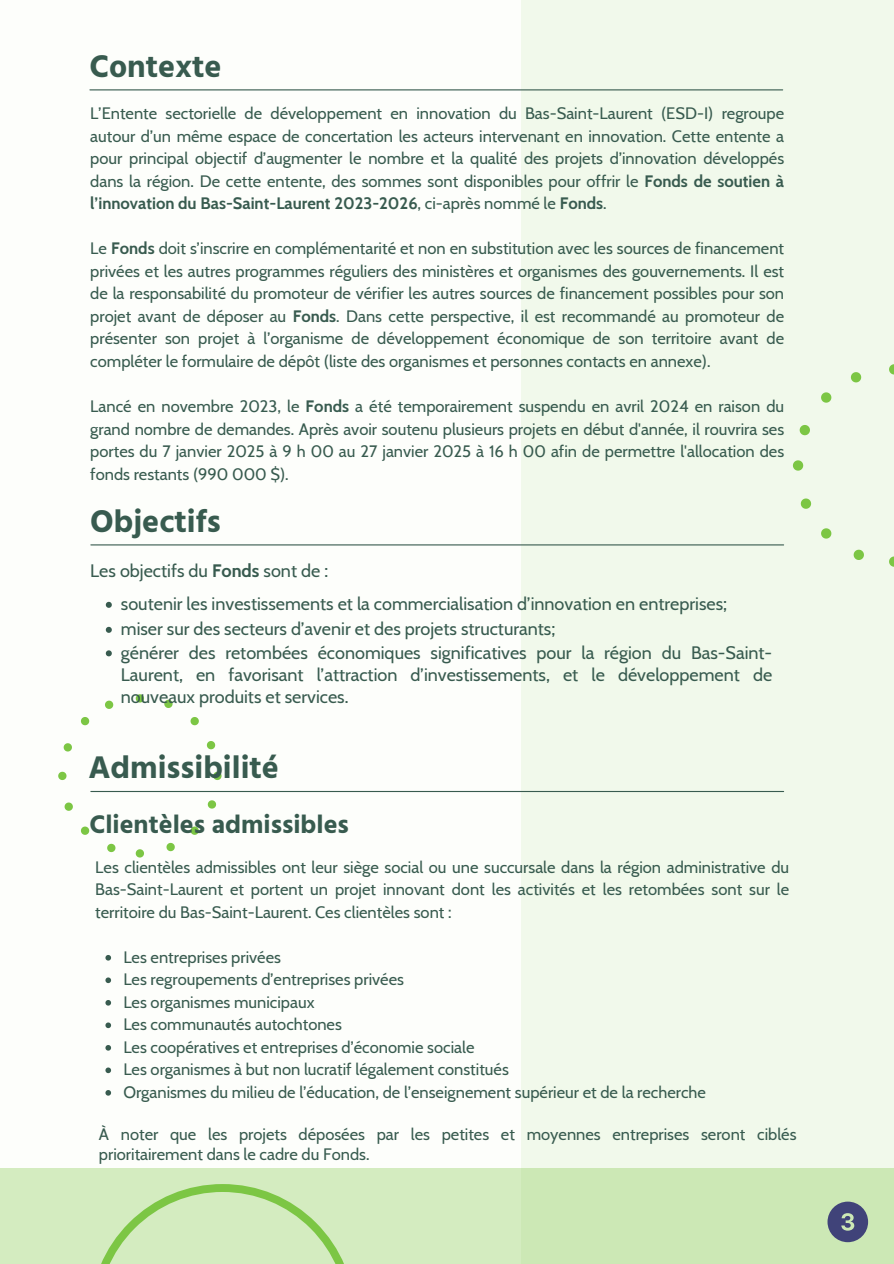
<style>
.page{position:relative;width:894px;height:1264px;background:#fff}
.page>*{position:absolute;margin:0;border:0;box-sizing:border-box;transform-origin:0 0}
.t1{font:700 32.1px "Hind Jalandhar";color:#385b4f}
.t2{font:700 26.1px "Hind Jalandhar";color:#385b4f}
.t3{font:18px/22px "Cabin";color:#385b4f;text-align:justify}
.t4{font:16.5px/22.5px "Cabin";color:#385b4f;text-align:justify}
.s1{font-weight:700}
</style>
<div class="page">
<div style="left:0;top:0;width:893px;height:1263px;background:#fdfefb"></div>
<div style="left:0;top:1167px;width:893px;height:96px;background:#d4ecc0"></div>
<svg style="left:521px;top:0;width:372px;height:1263px;fill:#f1f9eb"></svg>
<hr style="left:90px;top:89px;width:692px;height:1px;background:#385b4f">
<svg style="left:101px;top:1184px;width:243px;height:79px"></svg>
<svg style="left:58px;top:694px;width:163px;height:163px"></svg>
<div style="left:792px;top:364px;width:101px;height:202px;background:#f1f9eb"></div>
<hr style="left:91px;top:544px;width:692px;height:1px;background:#385b4f">
<hr style="left:91px;top:791px;width:692px;height:1px;background:#385b4f">
<svg style="left:106px;top:602px;width:6px;height:6px"></svg>
<svg style="left:106px;top:627px;width:6px;height:6px"></svg>
<svg style="left:106px;top:650px;width:6px;height:6px"></svg>
<svg style="left:105px;top:955px;width:6px;height:5px"></svg>
<svg style="left:105px;top:977px;width:6px;height:6px"></svg>
<svg style="left:105px;top:1000px;width:6px;height:5px"></svg>
<svg style="left:105px;top:1022px;width:6px;height:6px"></svg>
<svg style="left:105px;top:1045px;width:6px;height:5px"></svg>
<svg style="left:105px;top:1067px;width:6px;height:6px"></svg>
<svg style="left:105px;top:1090px;width:6px;height:5px"></svg>
<svg style="left:827px;top:1201px;width:40px;height:41px"></svg>
<p class="t1" style="left:89px;top:47px;width:134px">Contexte</p>
<p class="t4" style="left:90px;top:102px;width:695px">L’Entente sectorielle de développement en innovation du Bas-Saint-Laurent (ESD-I) regroupe autour d’un même espace de concertation les acteurs intervenant en innovation. Cette entente a pour principal objectif d’augmenter le nombre et la qualité des projets d’innovation développés dans la région. De cette entente, des sommes sont disponibles pour offrir le <span class="s1">Fonds de soutien à l’innovation du Bas-Saint-Laurent 2023-2026</span>, ci-après nommé le <span class="s1">Fonds</span>.</p>
<p class="t4" style="left:90px;top:237px;width:695px">Le <span class="s1">Fonds</span> doit s’inscrire en complémentarité et non en substitution avec les sources de financement privées et les autres programmes réguliers des ministères et organismes des gouvernements. Il est de la responsabilité du promoteur de vérifier les autres sources de financement possibles pour son projet avant de déposer au <span class="s1">Fonds</span>. Dans cette perspective, il est recommandé au promoteur de présenter son projet à l’organisme de développement économique de son territoire avant de compléter le formulaire de dépôt (liste des organismes et personnes contacts en annexe).</p>
<h1 class="t4" style="left:90px;top:395px;width:695px">Lancé en novembre 2023, le <span class="s1">Fonds</span> a été temporairement suspendu en avril 2024 en raison du grand nombre de demandes. Après avoir soutenu plusieurs projets en début d'année, il rouvrira ses portes du 7 janvier 2025 à 9 h 00 au 27 janvier 2025 à 16 h 00 afin de permettre l'allocation des fonds restants (990 000 $).</h1>
<p class="t1" style="left:90px;top:502px;width:132px">Objectifs</p>
<p class="t3" style="left:90px;top:560px;width:239px">Les objectifs du <span class="s1">Fonds</span> sont de :</p>
<p class="t3" style="left:121px;top:593px;width:607px">soutenir les investissements et la commercialisation d’innovation en entreprises;</p>
<h1 class="t3" style="left:121px;top:618px;width:435px">miser sur des secteurs d’avenir et des projets structurants;</h1>
<p class="t3" style="left:121px;top:641px;width:652px">générer des retombées économiques significatives pour la région du Bas-Saint-Laurent, en favorisant l’attraction d’investissements, et le développement de nouveaux produits et services.</p>
<p class="t1" style="left:88px;top:748px;width:192px">Admissibilité</p>
<p class="t2" style="left:89px;top:808px;width:261px">Clientèles admissibles</p>
<p class="t4" style="left:95px;top:855px;width:695px">Les clientèles admissibles ont leur siège social ou une succursale dans la région administrative du Bas-Saint-Laurent et portent un projet innovant dont les activités et les retombées sont sur le territoire du Bas-Saint-Laurent. Ces clientèles sont :</p>
<p class="t4" style="left:123px;top:945px;width:159px">Les entreprises privées</p>
<p class="t4" style="left:123px;top:968px;width:282px">Les regroupements d’entreprises privées</p>
<p class="t4" style="left:123px;top:990px;width:192px">Les organismes municipaux</p>
<h1 class="t4" style="left:123px;top:1013px;width:220px">Les communautés autochtones</h1>
<p class="t4" style="left:123px;top:1035px;width:352px">Les coopératives et entreprises d’économie sociale</p>
<h2 class="t4" style="left:123px;top:1058px;width:387px">Les organismes à but non lucratif légalement constitués</h2>
<p class="t4" style="left:123px;top:1080px;width:584px">Organismes du milieu de l’éducation, de l’enseignement supérieur et de la recherche</p>
<p class="t4" style="left:99px;top:1123px;width:698px;line-height:20.2px">À noter que les projets déposées par les petites et moyennes entreprises seront ciblés prioritairement dans le cadre du Fonds.</p>
</div>
